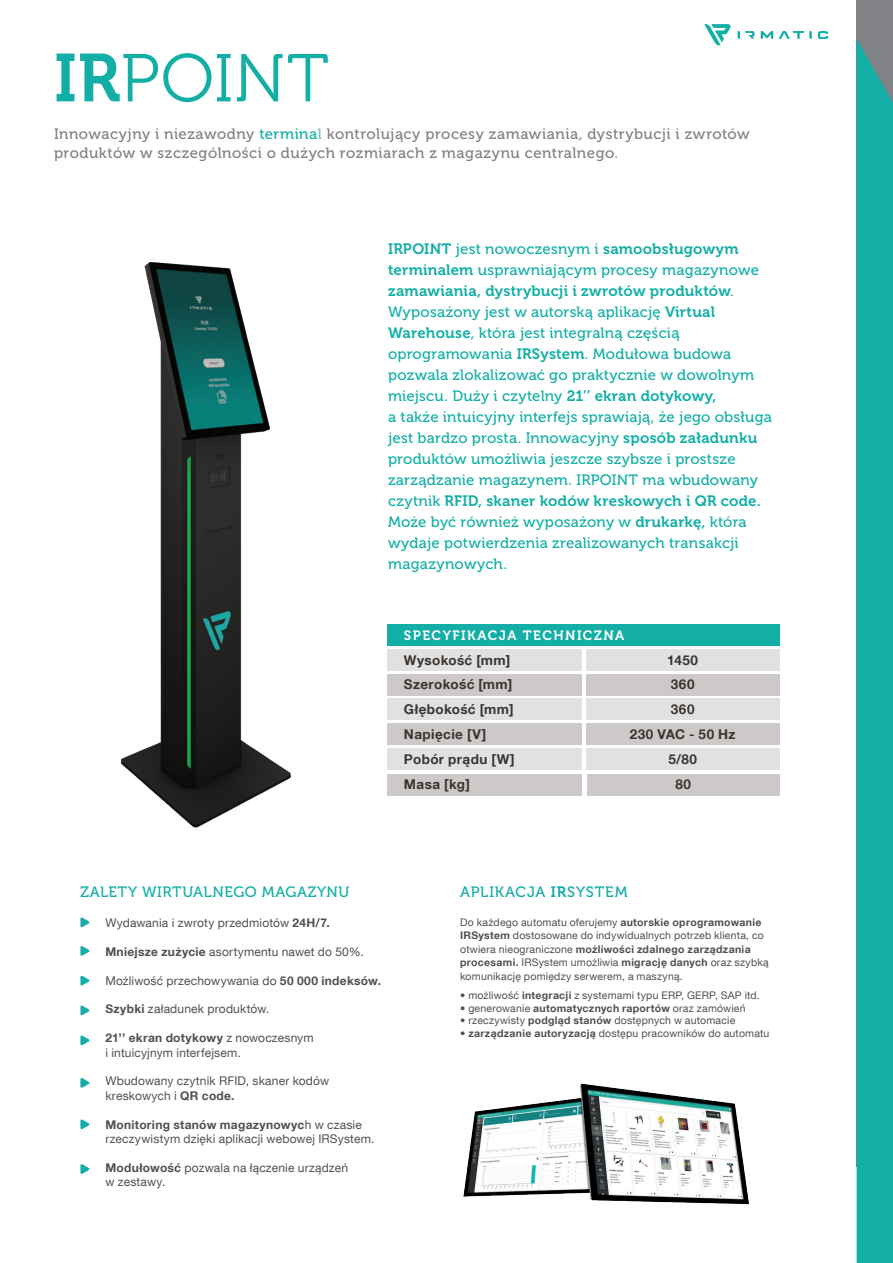
<style>
.page{position:relative;width:893px;height:1263px;background:#fff}
.page>*{position:absolute;margin:0;border:0;box-sizing:border-box;transform-origin:0 0}
.t1{font:67.35px "Museo 300";letter-spacing:.01em;color:#13afa6}
.t2{font:15px/21px "Museo 500";letter-spacing:.015em;color:#13afa6}
.t3{font:15px/19.5px "Museo 500";letter-spacing:.03em;color:#867f7c}
.t4{font:15px "Museo 700";letter-spacing:.015em;color:#13afa6}
.t5{font:15px "Museo 500";letter-spacing:.035em;color:#13afa6}
.t6{font:15px "Museo 500";letter-spacing:.055em;color:#16aca7}
.t7{font:700 13.5px "Helvetica Neue LT Com";letter-spacing:.03em;color:#3b3532}
.t8{font:13.5px "Museo 700";letter-spacing:.11em;color:#fff}
.t9{font:12px/14.4px "Helvetica Neue LT Com";letter-spacing:.015em;color:#505053}
.t10{font:10.5px/13.5px "Helvetica Neue LT Com";letter-spacing:.02em;color:#505053}
.s1{font-family:"Museo 700"}
.s2{color:#13afa6}
.s3{color:#71c0bd}
.s4{font-family:"Museo 500"}
.s5{font-weight:700}
</style>
<div class="page">
<div style="left:857px;top:0;width:36px;height:1167px;background:#808285"></div>
<div style="left:857px;top:40px;width:36px;height:1223px;background:#13afa6"></div>
<svg style="left:80px;top:917px;width:10px;height:10px"></svg>
<svg style="left:80px;top:946px;width:10px;height:10px"></svg>
<svg style="left:80px;top:975px;width:10px;height:11px"></svg>
<svg style="left:80px;top:1005px;width:10px;height:10px"></svg>
<svg style="left:80px;top:1035px;width:10px;height:10px"></svg>
<svg style="left:80px;top:1078px;width:10px;height:10px"></svg>
<svg style="left:80px;top:1119px;width:10px;height:10px"></svg>
<svg style="left:80px;top:1164px;width:10px;height:10px"></svg>
<svg style="left:704px;top:24px;width:27px;height:21px"></svg>
<svg style="left:779px;top:31px;width:33px;height:8px"></svg>
<svg style="left:818px;top:31px;width:10px;height:8px"></svg>
<svg style="left:761px;top:31px;width:12px;height:8px"></svg>
<svg style="left:738px;top:31px;width:17px;height:8px"></svg>
<div style="left:387px;top:624px;width:392px;height:22px;background:#13afa6"></div>
<div style="left:387px;top:649px;width:195px;height:21px;background:#e0e1e0"></div>
<div style="left:387px;top:774px;width:195px;height:21px;background:#cdc9c8"></div>
<div style="left:387px;top:699px;width:195px;height:21px;background:#e0e1e0"></div>
<div style="left:387px;top:748px;width:195px;height:22px;background:#e0e1e0"></div>
<div style="left:387px;top:674px;width:195px;height:21px;background:#cdc9c8"></div>
<div style="left:387px;top:724px;width:195px;height:21px;background:#cdc9c8"></div>
<div style="left:586px;top:649px;width:193px;height:21px;background:#e0e1e0"></div>
<div style="left:587px;top:774px;width:192px;height:21px;background:#cdc9c8"></div>
<div style="left:586px;top:699px;width:193px;height:21px;background:#e0e1e0"></div>
<div style="left:586px;top:748px;width:193px;height:22px;background:#e0e1e0"></div>
<div style="left:586px;top:674px;width:193px;height:21px;background:#cdc9c8"></div>
<div style="left:586px;top:724px;width:193px;height:21px;background:#cdc9c8"></div>
<img style="left:463px;top:1083px;width:286px;height:122px">
<img style="left:120px;top:262px;width:171px;height:566px">
<h1 class="t1" style="left:54px;top:42px;width:276px"><span class="s1">IR</span>POINT</h1>
<p class="t3" style="left:54px;top:124px;width:697px">Innowacyjny i niezawodny <span class="s2">termina</span><span class="s3">l</span> kontrolujący procesy zamawiania, dystrybucji i zwrotów produktów w szczególności o dużych rozmiarach z magazynu centralnego.</p>
<p class="t4" style="left:388px;top:240px;width:352px">IRPOINT <span class="s4">jest nowoczesnym i</span> samoobsługowym</p>
<p class="t2" style="left:388px;top:259px;width:373px"><span class="s1">terminalem</span> usprawniającym procesy magazynowe</p>
<p class="t4" style="left:388px;top:282px;width:347px">zamawiania, dystrybucji i zwrotów produktów<span class="s4">.</span></p>
<p class="t2" style="left:388px;top:301px;width:386px">Wyposażony jest w autorską aplikację <span class="s1">Virtual Warehouse</span>, która jest integralną częścią oprogramowania <span class="s1">IRSystem</span>. Modułowa budowa pozwala zlokalizować go praktycznie w dowolnym miejscu. Duży i czytelny <span class="s1">21’’ ekran dotykowy,<br></span>a także intuicyjny interfejs sprawiają, że jego obsługa jest bardzo prosta. Innowacyjny <span class="s1">sposób załadunku </span>produktów umożliwia jeszcze szybsze i prostsze zarządzanie magazynem. IRPOINT ma wbudowany</p>
<p class="t4" style="left:388px;top:492px;width:374px"><span class="s4">czytnik</span> RFID, skaner kodów kreskowych i QR code.</p>
<p class="t2" style="left:388px;top:511px;width:360px">Może być również wyposażony w <span class="s1">drukarkę,</span> która wydaje potwierdzenia zrealizowanych transakcji magazynowych.</p>
<p class="t8" style="left:404px;top:628px;width:222px">SPECYFIKACJA TECHNICZNA</p>
<p class="t7" style="left:404px;top:651px;width:108px">Wysokość [mm]</p>
<p class="t7" style="left:667px;top:651px;width:32px">1450</p>
<p class="t7" style="left:404px;top:676px;width:110px">Szerokość [mm]</p>
<p class="t7" style="left:404px;top:726px;width:84px">Napięcie [V]</p>
<p class="t7" style="left:404px;top:701px;width:111px">Głębokość [mm]</p>
<p class="t7" style="left:404px;top:750px;width:112px">Pobór prądu [W]</p>
<p class="t7" style="left:404px;top:776px;width:67px">Masa [kg]</p>
<p class="t7" style="left:671px;top:676px;width:25px">360</p>
<p class="t7" style="left:630px;top:726px;width:107px">230 VAC - 50 Hz</p>
<p class="t7" style="left:671px;top:701px;width:25px">360</p>
<p class="t7" style="left:668px;top:750px;width:30px">5/80</p>
<p class="t7" style="left:675px;top:776px;width:17px">80</p>
<p class="t5" style="left:80px;top:883px;width:271px">ZALETY WIRTUALNEGO MAGAZYNU</p>
<p class="t9" style="left:105px;top:915px;width:226px">Wydawania i zwroty przedmiotów <span class="s5">24H/7.</span></p>
<p class="t9" style="left:105px;top:944px;width:260px"><span class="s5">Mniejsze zużycie</span> asortymentu nawet do 50%.</p>
<p class="t9" style="left:105px;top:973px;width:277px">Możliwość przechowywania do <span class="s5">50 000 indeksów.</span></p>
<p class="t9" style="left:105px;top:1001px;width:166px"><span class="s5">Szybki</span> załadunek produktów.</p>
<p class="t9" style="left:105px;top:1030px;width:210px"><span class="s5">21’’ ekran dotykowy</span> z nowoczesnym i intuicyjnym interfejsem.</p>
<p class="t9" style="left:105px;top:1073px;width:225px">Wbudowany czytnik RFID, skaner kodów kreskowych i <span class="s5">QR code.</span></p>
<p class="t9" style="left:105px;top:1117px;width:270px"><span class="s5">Monitoring stanów magazynowyc</span>h w czasie rzeczywistym dzięki aplikacji webowej IRSystem.</p>
<p class="t9" style="left:105px;top:1160px;width:244px"><span class="s5">Modułowość</span> pozwala na łączenie urządzeń w zestawy.</p>
<p class="t6" style="left:460px;top:883px;width:169px">APLIKACJA <span class="s1">IR</span>SYSTEM</p>
<p class="t10" style="left:460px;top:915px;width:310px">Do każdego automatu oferujemy <span class="s5">autorskie oprogramowanie IRSystem</span> dostosowane do indywidualnych potrzeb klienta, co otwiera nieograniczone <span class="s5">możliwości zdalnego zarządzania procesami.</span> IRSystem umożliwia <span class="s5">migrację danych</span> oraz szybką komunikację pomiędzy serwerem, a maszyną.</p>
<p class="t10" style="left:460px;top:988px;width:301px">• możliwość <span class="s5">integracji</span> z systemami typu ERP, GERP, SAP itd.</p>
<p class="t10" style="left:460px;top:1001px;width:287px">• generowanie <span class="s5">automatycznych raportów</span> oraz zamówień</p>
<p class="t10" style="left:460px;top:1013px;width:277px">• rzeczywisty <span class="s5">podgląd stanów</span> dostępnych w automacie</p>
<p class="t10" style="left:460px;top:1026px;width:311px">• <span class="s5">zarządzanie autoryzacją</span> dostępu pracowników do automatu</p>
</div>
